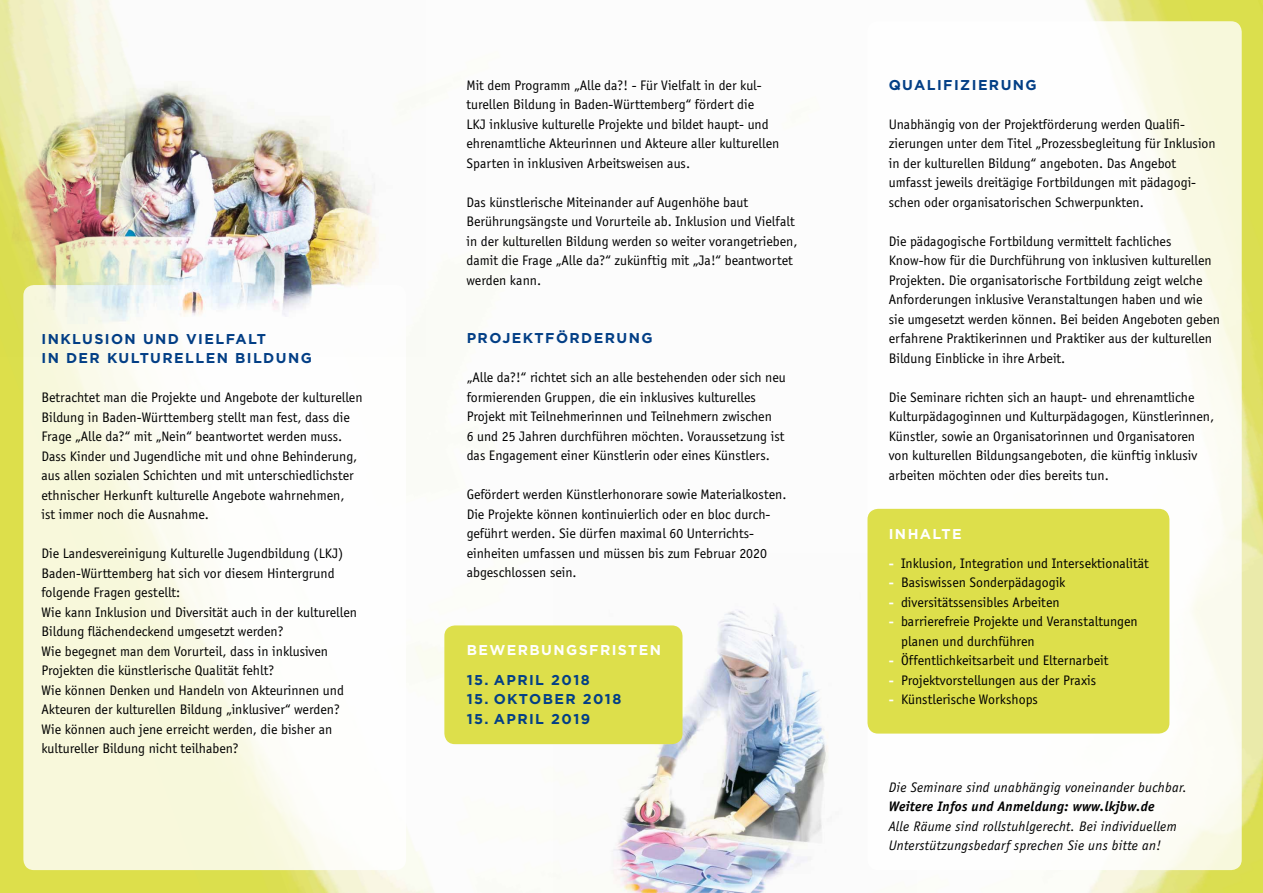
<style>
.page{position:relative;width:1263px;height:893px;background:#fff}
.page>*{position:absolute;margin:0;border:0;box-sizing:border-box;transform-origin:0 0}
.t1{font:14.25px/19.5px "Officina Sans";color:#000}
.t2{font:italic 14.25px/19.5px "Officina Sans";letter-spacing:.02em;color:#000}
.t3{font:700 14.25px/19.5px "Gotham";letter-spacing:.1em;color:#033f86}
.t4{font:italic 700 14.25px "Officina Sans";letter-spacing:.02em;color:#000}
.t5{font:700 14.25px "Gotham";letter-spacing:.1em;color:#fff}
.s1{font-weight:700;color:#fff}
</style>
<div class="page">
<img style="left:0;top:0;width:1263px;height:893px">
<img style="left:553px;top:553px;width:363px;height:340px">
<svg style="left:23px;top:285px;width:383px;height:585px"></svg>
<svg style="left:867px;top:21px;width:375px;height:849px"></svg>
<div style="left:444px;top:625px;width:238px;height:119px;background:#dddf4b;border-radius:11px"></div>
<div style="left:867px;top:509px;width:302px;height:225px;background:#dddf4b;border-radius:11px"></div>
<img style="left:0;top:0;width:426px;height:357px">
<p class="t3" style="left:41px;top:328px;width:272px">INKLUSION UND VIELFALT<br>IN DER KULTURELLEN BILDUNG</p>
<p class="t1" style="left:41px;top:388px;width:323px">Betrachtet man die Projekte und Angebote der kulturellen Bildung in Baden-Württemberg stellt man fest, dass die Frage „Alle da?“ mit „Nein“ beantwortet werden muss.<br>Dass Kinder und Jugendliche mit und ohne Behinderung, aus allen sozialen Schichten und mit unterschiedlichster ethnischer Herkunft kulturelle Angebote wahrnehmen,<br>ist immer noch die Ausnahme.</p>
<p class="t1" style="left:41px;top:544px;width:317px">Die Landesvereinigung Kulturelle Jugendbildung (LKJ)<br>Baden-Württemberg hat sich vor diesem Hintergrund folgende Fragen gestellt:<br>Wie kann Inklusion und Diversität auch in der kulturellen Bildung flächendeckend umgesetzt werden?<br>Wie begegnet man dem Vorurteil, dass in inklusiven Projekten die künstlerische Qualität fehlt?<br>Wie können Denken und Handeln von Akteurinnen und Akteuren der kulturellen Bildung „inklusiver“ werden?<br>Wie können auch jene erreicht werden, die bisher an kultureller Bildung nicht teilhaben?</p>
<p class="t1" style="left:466px;top:76px;width:314px">Mit dem Programm „Alle da?! - Für Vielfalt in der kul&shy;turellen Bildung in Baden-Württemberg“ fördert die<br>LKJ inklusive kulturelle Projekte und bildet haupt- und ehrenamtliche Akteurinnen und Akteure aller kulturellen Sparten in inklusiven Arbeitsweisen aus.</p>
<p class="t1" style="left:466px;top:193px;width:332px">Das künstlerische Miteinander auf Augenhöhe baut Berührungsängste und Vorurteile ab. Inklusion und Vielfalt in der kulturellen Bildung werden so weiter vorangetrieben, damit die Frage „Alle da?“ zukünftig mit „Ja!“ beantwortet werden kann.</p>
<p class="t3" style="left:467px;top:328px;width:187px">PROJEKTFÖRDERUNG</p>
<p class="t1" style="left:467px;top:368px;width:321px">„Alle da?!“ richtet sich an alle bestehenden oder sich neu formierenden Gruppen, die ein inklusives kulturelles Projekt mit Teilnehmerinnen und Teilnehmern zwischen<br>6 und 25 Jahren durchführen möchten. Voraussetzung ist das Engagement einer Künstlerin oder eines Künstlers.</p>
<p class="t1" style="left:467px;top:485px;width:321px">Gefördert werden Künstlerhonorare sowie Materialkosten.<br>Die Projekte können kontinuierlich oder en bloc durch&shy;geführt werden. Sie dürfen maximal 60 Unterrichts&shy;einheiten umfassen und müssen bis zum Februar 2020 abgeschlossen sein.</p>
<p class="t5" style="left:467px;top:642px;width:196px">BEWERBUNGSFRISTEN</p>
<p class="t3" style="left:467px;top:669px;width:125px">15. APRIL 2018</p>
<p class="t3" style="left:467px;top:689px;width:156px">15. OKTOBER 2018</p>
<p class="t3" style="left:467px;top:708px;width:125px">15. APRIL 2019</p>
<p class="t3" style="left:889px;top:75px;width:149px">QUALIFIZIERUNG</p>
<p class="t1" style="left:889px;top:115px;width:328px">Unabhängig von der Projektförderung werden Qualifi&shy;zierungen unter dem Titel „Prozessbegleitung für Inklusion in der kulturellen Bildung“ angeboten. Das Angebot umfasst jeweils dreitägige Fortbildungen mit pädagogi&shy;schen oder organisatorischen Schwerpunkten.</p>
<p class="t1" style="left:889px;top:232px;width:333px">Die pädagogische Fortbildung vermittelt fachliches Know-how für die Durchführung von inklusiven kulturellen Projekten. Die organisatorische Fortbildung zeigt welche Anforderungen inklusive Veranstaltungen haben und wie sie umgesetzt werden können. Bei beiden Angeboten geben erfahrene Praktikerinnen und Praktiker aus der kulturellen Bildung Einblicke in ihre Arbeit.</p>
<p class="t1" style="left:889px;top:388px;width:327px">Die Seminare richten sich an haupt- und ehrenamtliche Kulturpädagoginnen und Kulturpädagogen, Künstlerinnen, Künstler, sowie an Organisatorinnen und Organisatoren von kulturellen Bildungsangeboten, die künftig inklusiv arbeiten möchten oder dies bereits tun.</p>
<p class="t5" style="left:889px;top:525px;width:74px">INHALTE</p>
<p class="t1" style="left:889px;top:553px;width:262px"><span class="s1">-</span> Inklusion, Integration und Intersektionalität</p>
<p class="t1" style="left:889px;top:573px;width:178px"><span class="s1">-</span> Basiswissen Sonderpädagogik</p>
<p class="t1" style="left:889px;top:592px;width:172px"><span class="s1">-</span> diversitätssensibles Arbeiten</p>
<p class="t1" style="left:901px;top:612px;width:238px;text-indent:-13px"><span class="s1">-</span> barrierefreie Projekte und Veranstaltungen planen und durchführen</p>
<p class="t1" style="left:889px;top:651px;width:221px"><span class="s1">-</span> Öffentlichkeitsarbeit und Elternarbeit</p>
<p class="t1" style="left:889px;top:670px;width:209px"><span class="s1">-</span> Projektvorstellungen aus der Praxis</p>
<p class="t1" style="left:889px;top:690px;width:151px"><span class="s1">-</span> Künstlerische Workshops</p>
<p class="t2" style="left:889px;top:778px;width:300px">Die Seminare sind unabhängig voneinander buchbar.</p>
<p class="t4" style="left:889px;top:798px;width:267px">Weitere Infos und Anmeldung: www.lkjbw.de</p>
<p class="t2" style="left:889px;top:817px;width:289px">Alle Räume sind rollstuhlgerecht. Bei individuellem<br>Unterstützungsbedarf sprechen Sie uns bitte an!</p>
</div>
